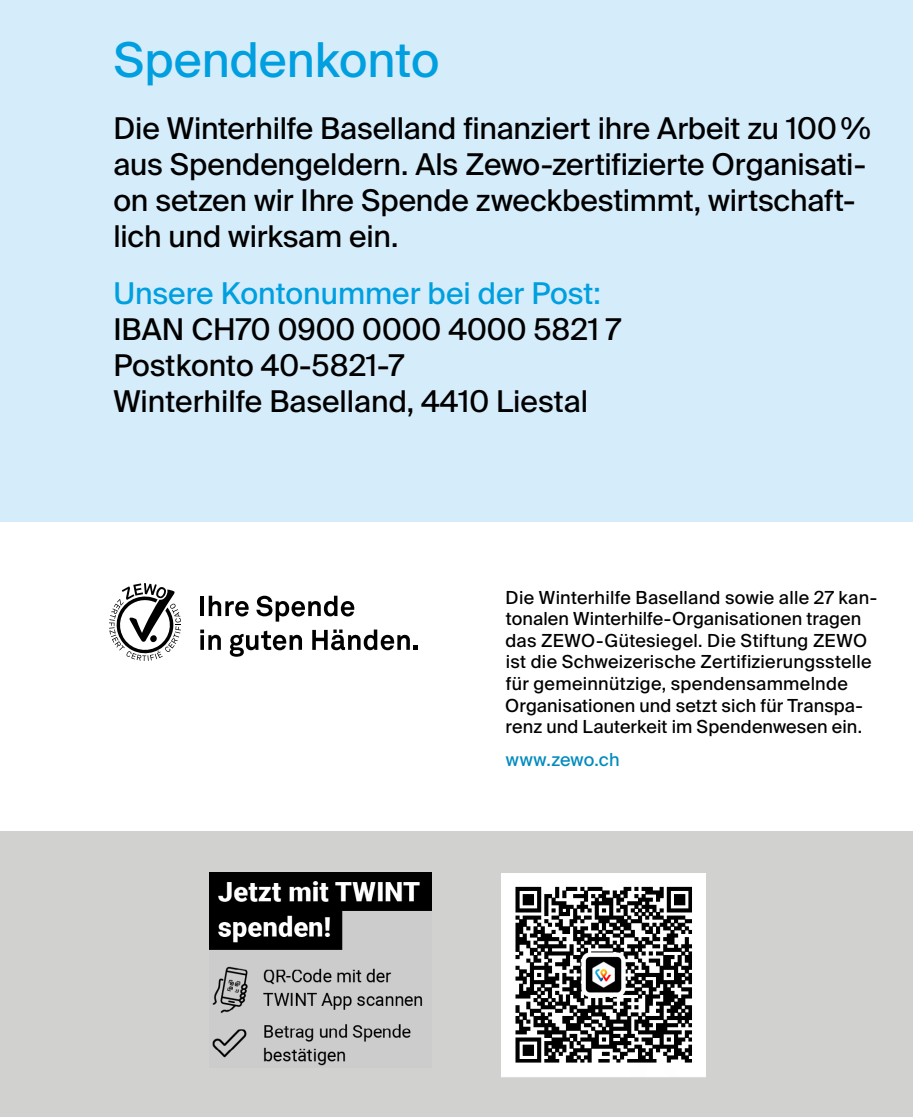
<style>
.page{position:relative;width:913px;height:1117px;background:#fff}
.page>*{position:absolute;margin:0;border:0;box-sizing:border-box;transform-origin:0 0}
.t1{font:48px "Suisse Intl";color:#009fe0}
.t2{font:30px/36px "Suisse Intl";letter-spacing:-.005em;color:#000}
.t3{font:30px "Suisse Intl";color:#009fe0}
.t4{font:18px/21.6px "Suisse Intl";letter-spacing:.01em;color:#000}
.t5{font:18px "Suisse Intl";letter-spacing:.005em;color:#008bbe}
</style>
<div class="page">
<div style="left:0;top:831px;width:913px;height:286px;background:#d1d1cf"></div>
<img style="left:210px;top:873px;width:222px;height:193px">
<div style="left:0;top:0;width:913px;height:522px;background:#d5ecfa"></div>
<img style="left:501px;top:873px;width:205px;height:204px">
<svg style="left:109px;top:583px;width:72px;height:78px"></svg>
<hr style="left:200px;top:596px;width:4px;height:20px;background:#000">
<svg style="left:209px;top:596px;width:40px;height:20px"></svg>
<svg style="left:256px;top:596px;width:98px;height:26px"></svg>
<svg style="left:200px;top:629px;width:21px;height:21px"></svg>
<svg style="left:230px;top:631px;width:72px;height:26px"></svg>
<svg style="left:312px;top:629px;width:106px;height:22px"></svg>
<h1 class="t1" style="left:113px;top:32px;width:328px">Spendenkonto</h1>
<h2 class="t2" style="left:113px;top:110px;width:759px">Die Winterhilfe Baselland finanziert ihre Arbeit zu 100% aus Spendengeldern. Als Zewo-zertifizierte Organisati&shy;on setzen wir Ihre Spende zweckbestimmt, wirtschaft&shy;lich und wirksam ein.</h2>
<h2 class="t3" style="left:113px;top:276px;width:489px">Unsere Kontonummer bei der Post:</h2>
<h2 class="t2" style="left:113px;top:312px;width:509px">IBAN CH70 0900 0000 4000 5821 7<br>Postkonto 40-5821-7<br>Winterhilfe Baselland, 4410 Liestal</h2>
<p class="t4" style="left:505px;top:586px;width:374px">Die Winterhilfe Baselland sowie alle 27 kan&shy;tonalen Winterhilfe-Organisationen tragen das ZEWO-Gütesiegel. Die Stiftung ZEWO ist die Schweizerische Zertifizierungsstelle für gemeinnützige, spendensammelnde Organisationen und setzt sich für Transpa&shy;renz und Lauterkeit im Spendenwesen ein.</p>
<p class="t5" style="left:506px;top:749px;width:115px">www.zewo.ch</p>
</div>
